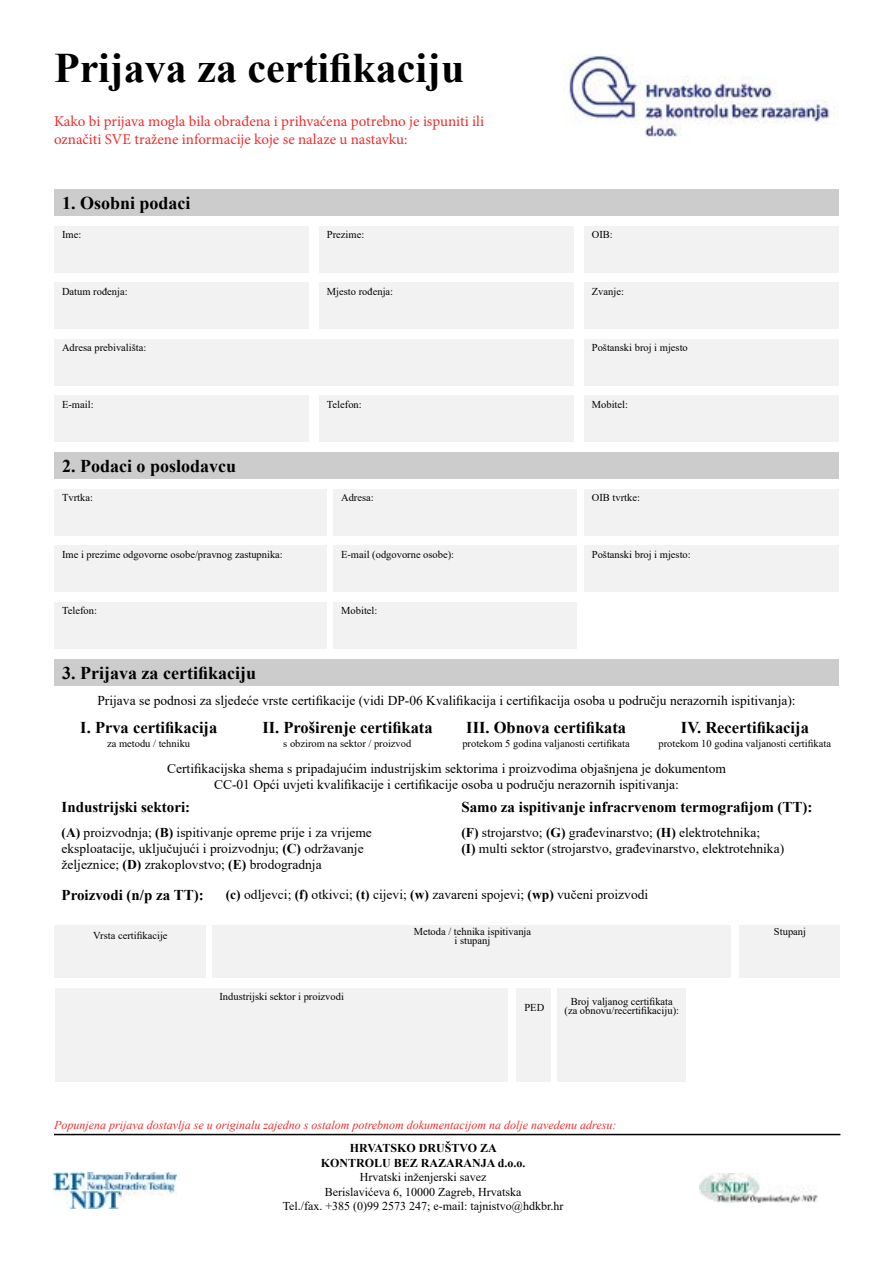
<style>
.page{position:relative;width:893px;height:1263px;background:#fff}
.page>*{position:absolute;margin:0;border:0;box-sizing:border-box;transform-origin:0 0}
.t1{font:700 42px "Times New Roman";color:#000}
.t2{font:700 18px "Times New Roman";color:#000}
.t3{font:700 16.5px "Times New Roman";color:#000}
.t4{font:15px/18px "Minion Pro";color:#ee2d2d}
.t5{font:700 15px "Times New Roman";color:#000}
.t6{font:13.5px/16.2px "Times New Roman";color:#000}
.t7{font:12px/14.4px "Times New Roman";color:#000;text-align:center}
.t8{font:italic 12px "Times New Roman";color:#ee2d2d}
.t9{font:700 12px/14.4px "Times New Roman";color:#000;text-align:center}
.t10{font:10.5px/9px "Times New Roman";color:#000;text-align:center}
.s1{font-weight:700}
</style>
<div class="page">
<img style="left:563px;top:54px;width:272px;height:83px">
<div style="left:55px;top:189px;width:784px;height:27px;background:#ccc"></div>
<div style="left:55px;top:452px;width:784px;height:27px;background:#ccc"></div>
<div style="left:55px;top:659px;width:784px;height:27px;background:#ccc"></div>
<div style="left:54px;top:226px;width:255px;height:47px;background:#f2f2f2"></div>
<div style="left:54px;top:489px;width:273px;height:46px;background:#f2f2f2"></div>
<div style="left:54px;top:282px;width:255px;height:47px;background:#f2f2f2"></div>
<div style="left:54px;top:925px;width:152px;height:53px;background:#f2f2f2"></div>
<div style="left:212px;top:925px;width:519px;height:53px;background:#f2f2f2"></div>
<div style="left:55px;top:988px;width:453px;height:93px;background:#f2f2f2"></div>
<div style="left:516px;top:988px;width:35px;height:93px;background:#f2f2f2"></div>
<div style="left:557px;top:988px;width:129px;height:93px;background:#f2f2f2"></div>
<div style="left:54px;top:545px;width:273px;height:47px;background:#f2f2f2"></div>
<div style="left:333px;top:489px;width:244px;height:46px;background:#f2f2f2"></div>
<div style="left:54px;top:395px;width:255px;height:47px;background:#f2f2f2"></div>
<div style="left:333px;top:545px;width:244px;height:47px;background:#f2f2f2"></div>
<div style="left:54px;top:339px;width:520px;height:47px;background:#f2f2f2"></div>
<div style="left:319px;top:226px;width:255px;height:47px;background:#f2f2f2"></div>
<div style="left:319px;top:282px;width:255px;height:47px;background:#f2f2f2"></div>
<div style="left:319px;top:395px;width:255px;height:47px;background:#f2f2f2"></div>
<div style="left:54px;top:602px;width:273px;height:46px;background:#f2f2f2"></div>
<div style="left:584px;top:226px;width:255px;height:47px;background:#f2f2f2"></div>
<div style="left:584px;top:282px;width:255px;height:47px;background:#f2f2f2"></div>
<div style="left:584px;top:489px;width:255px;height:46px;background:#f2f2f2"></div>
<div style="left:584px;top:545px;width:255px;height:47px;background:#f2f2f2"></div>
<div style="left:584px;top:395px;width:255px;height:47px;background:#f2f2f2"></div>
<div style="left:333px;top:602px;width:244px;height:46px;background:#f2f2f2"></div>
<div style="left:584px;top:339px;width:255px;height:47px;background:#f2f2f2"></div>
<img style="left:699px;top:1173px;width:118px;height:30px">
<img style="left:53px;top:1172px;width:124px;height:37px">
<div style="left:739px;top:925px;width:101px;height:53px;background:#f2f2f2"></div>
<hr style="left:54px;top:1134px;width:786px;height:1px;background:#000">
<h1 class="t1" style="left:54px;top:38px;width:412px">Prijava za certifikaciju</h1>
<p class="t4" style="left:54px;top:112px;width:432px">Kako bi prijava mogla bila obrađena i prihvaćena potrebno je ispuniti ili označiti SVE tražene informacije koje se nalaze u nastavku:</p>
<h2 class="t2" style="left:62px;top:190px;width:130px">1. Osobni podaci</h2>
<p class="t10" style="left:62px;top:230px;width:21px">Ime:</p>
<p class="t10" style="left:327px;top:230px;width:39px">Prezime:</p>
<p class="t10" style="left:592px;top:230px;width:22px">OIB:</p>
<p class="t10" style="left:62px;top:286px;width:67px">Datum rođenja:</p>
<p class="t10" style="left:327px;top:286px;width:68px">Mjesto rođenja:</p>
<p class="t10" style="left:592px;top:286px;width:34px">Zvanje:</p>
<p class="t10" style="left:62px;top:343px;width:86px">Adresa prebivališta:</p>
<p class="t10" style="left:592px;top:343px;width:97px">Poštanski broj i mjesto</p>
<p class="t10" style="left:62px;top:399px;width:33px">E-mail:</p>
<p class="t10" style="left:327px;top:399px;width:36px">Telefon:</p>
<p class="t10" style="left:592px;top:399px;width:38px">Mobitel:</p>
<h2 class="t2" style="left:62px;top:453px;width:176px">2. Podaci o poslodavcu</h2>
<p class="t10" style="left:62px;top:493px;width:32px">Tvrtka:</p>
<p class="t10" style="left:341px;top:493px;width:34px">Adresa:</p>
<p class="t10" style="left:592px;top:493px;width:50px">OIB tvrtke:</p>
<p class="t10" style="left:62px;top:549px;width:222px">Ime i prezime odgovorne osobe/pravnog zastupnika:</p>
<p class="t10" style="left:341px;top:549px;width:115px">E-mail (odgovorne osobe):</p>
<p class="t10" style="left:592px;top:549px;width:100px">Poštanski broj i mjesto:</p>
<p class="t10" style="left:62px;top:606px;width:36px">Telefon:</p>
<p class="t10" style="left:341px;top:606px;width:38px">Mobitel:</p>
<h2 class="t2" style="left:62px;top:660px;width:195px">3. Prijava za certifikaciju</h2>
<p class="t6" style="left:97px;top:692px;width:700px">Prijava se podnosi za sljedeće vrste certifikacije (vidi DP-06 Kvalifikacija i certifikacija osoba u području nerazornih ispitivanja):</p>
<p class="t3" style="left:80px;top:715px;width:139px">I. Prva certifikacija</p>
<p class="t3" style="left:262px;top:715px;width:172px">II. Proširenje certifikata</p>
<p class="t3" style="left:466px;top:715px;width:161px">III. Obnova certifikata</p>
<p class="t3" style="left:681px;top:715px;width:130px">IV. Recertifikacija</p>
<p class="t10" style="left:107px;top:739px;width:85px">za metodu / tehniku</p>
<p class="t10" style="left:283px;top:739px;width:130px">s obzirom na sektor / proizvod</p>
<p class="t10" style="left:462px;top:739px;width:169px">protekom 5 godina valjanosti certifikata</p>
<p class="t10" style="left:658px;top:739px;width:174px">protekom 10 godina valjanosti certifikata</p>
<p class="t6" style="left:167px;top:760px;width:560px;text-align:center">Certifikacijska shema s pripadajućim industrijskim sektorima i proizvodima objašnjena je dokumentom<br>CC-01 Opći uvjeti kvalifikacije i certifikacije osoba u području nerazornih ispitivanja:</p>
<p class="t5" style="left:62px;top:796px;width:130px">Industrijski sektori:</p>
<p class="t5" style="left:461px;top:796px;width:353px">Samo za ispitivanje infracrvenom termografijom (TT):</p>
<p class="t6" style="left:62px;top:824px;width:312px"><span class="s1">(A)</span> proizvodnja; <span class="s1">(B)</span> ispitivanje opreme prije i za vrijeme eksploatacije, uključujući i proizvodnju; <span class="s1">(C)</span> održavanje željeznice; <span class="s1">(D)</span> zrakoplovstvo; <span class="s1">(E)</span> brodogradnja</p>
<p class="t6" style="left:226px;top:886px;width:424px"><span class="s1">(c)</span> odljevci; <span class="s1">(f)</span> otkivci; <span class="s1">(t)</span> cijevi; <span class="s1">(w)</span> zavareni spojevi; <span class="s1">(wp)</span> vučeni proizvodi</p>
<p class="t6" style="left:461px;top:824px;width:324px"><span class="s1">(F)</span> strojarstvo; <span class="s1">(G)</span> građevinarstvo; <span class="s1">(H)</span> elektrotehnika;<br><span class="s1">(I)</span> multi sektor (strojarstvo, građevinarstvo, elektrotehnika)</p>
<p class="t5" style="left:62px;top:884px;width:144px">Proizvodi (n/p za TT):</p>
<p class="t10" style="left:93px;top:930px;width:76px">Vrsta certifikacije</p>
<p class="t10" style="left:414px;top:927px;width:119px">Metoda / tehnika ispitivanja i stupanj</p>
<p class="t10" style="left:219px;top:991px;width:126px">Industrijski sektor i proizvodi</p>
<p class="t10" style="left:524px;top:1003px;width:21px">PED</p>
<p class="t10" style="left:564px;top:997px;width:116px">Broj valjanog certifikata (za obnovu/recertifikaciju):</p>
<p class="t8" style="left:54px;top:1117px;width:564px">Popunjena prijava dostavlja se u originalu zajedno s ostalom potrebnom dokumentacijom na dolje navedenu adresu:</p>
<p class="t9" style="left:321px;top:1141px;width:206px">HRVATSKO DRUŠTVO ZA<br>KONTROLU BEZ RAZARANJA d.o.o.</p>
<p class="t7" style="left:283px;top:1170px;width:282px">Hrvatski inženjerski savez<br>Berislavićeva 6, 10000 Zagreb, Hrvatska<br>Tel./fax. +385 (0)99 2573 247; e-mail: tajnistvo@hdkbr.hr</p>
<p class="t10" style="left:774px;top:927px;width:34px">Stupanj</p>
</div>
